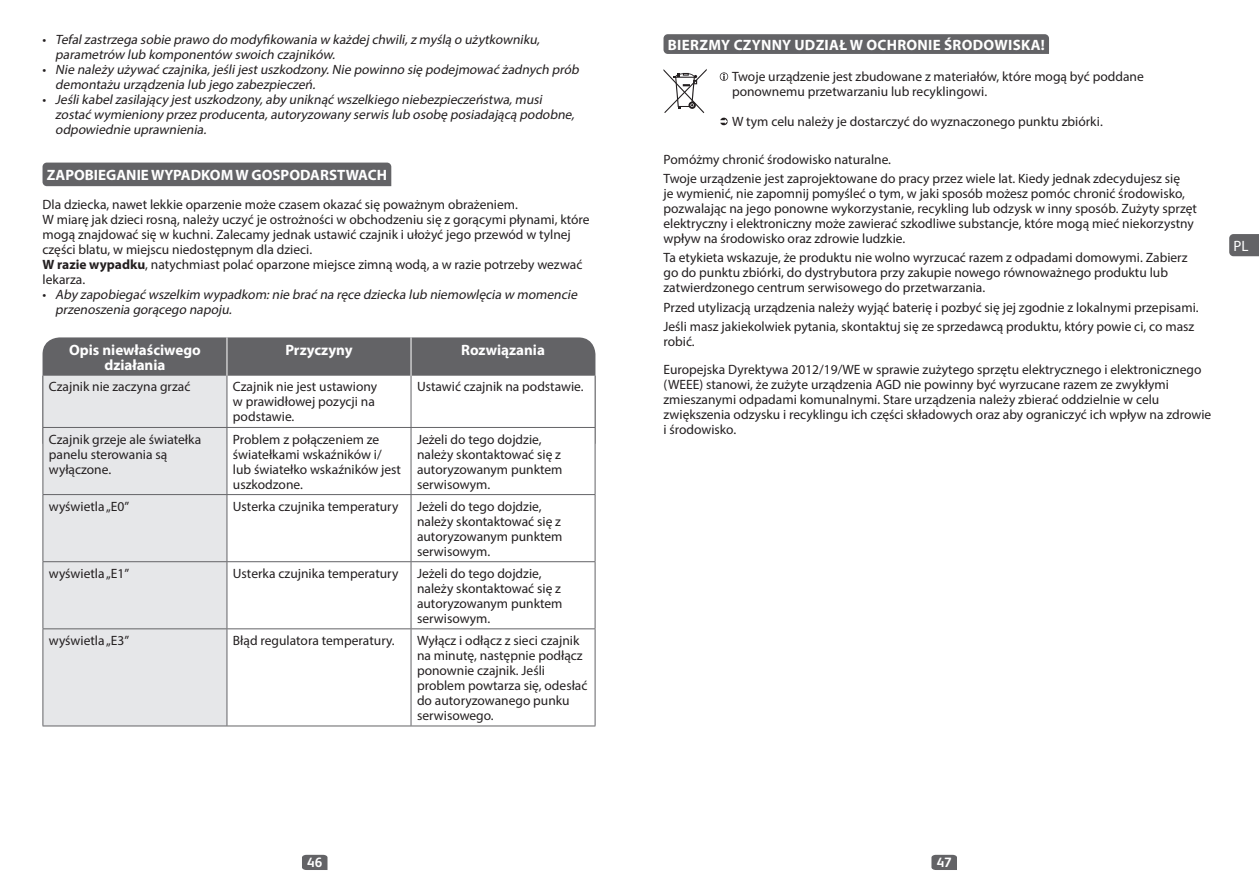
<style>
.page{position:relative;width:1259px;height:893px;background:#fff}
.page>*{position:absolute;margin:0;border:0;box-sizing:border-box;transform-origin:0 0}
.t1{font:700 15px/15px "Myriad Pro";color:#fff;text-align:center}
.t2{font:700 15px "Myriad Pro";letter-spacing:.02em;color:#fff}
.t3{font:15px "Myriad Pro";color:#fff}
.t4{font:13.5px/15px "Myriad Pro";color:#231f20}
.t5{font:italic 13.5px/15px "Myriad Pro";color:#231f20}
.t6{font:700 13.5px "FS Albert";color:#fff}
.s1{font-style:normal}
.s2{font-weight:700}
</style>
<div class="page">
<svg style="left:931px;top:855px;width:26px;height:15px"></svg>
<svg style="left:302px;top:855px;width:25px;height:15px"></svg>
<div style="left:43px;top:163px;width:348px;height:23px;background:#636366"></div>
<div style="left:43px;top:337px;width:552px;height:39px;background:#636366"></div>
<div style="left:44px;top:376px;width:183px;height:350px;background:#e6e7e9"></div>
<svg style="left:228px;top:376px;width:367px;height:350px"></svg>
<hr style="left:411px;top:376px;width:1px;height:51px;background:#636366">
<hr style="left:411px;top:427px;width:184px;height:1px;background:#636366">
<hr style="left:411px;top:494px;width:184px;height:1px;background:#636366">
<hr style="left:411px;top:495px;width:1px;height:66px;background:#636366">
<hr style="left:227px;top:561px;width:184px;height:1px;background:#636366">
<hr style="left:411px;top:561px;width:184px;height:1px;background:#636366">
<hr style="left:411px;top:562px;width:1px;height:66px;background:#636366">
<hr style="left:227px;top:628px;width:184px;height:1px;background:#636366">
<hr style="left:411px;top:628px;width:184px;height:1px;background:#636366">
<hr style="left:411px;top:629px;width:1px;height:97px;background:#636366">
<hr style="left:227px;top:726px;width:184px;height:1px;background:#636366">
<hr style="left:411px;top:726px;width:184px;height:1px;background:#636366">
<hr style="left:595px;top:376px;width:1px;height:51px;background:#636366">
<hr style="left:595px;top:428px;width:1px;height:66px;background:#636366">
<hr style="left:595px;top:495px;width:1px;height:66px;background:#636366">
<hr style="left:595px;top:562px;width:1px;height:66px;background:#636366">
<hr style="left:595px;top:629px;width:1px;height:97px;background:#636366">
<hr style="left:227px;top:427px;width:184px;height:1px;background:#636366">
<hr style="left:411px;top:428px;width:1px;height:66px;background:#636366">
<hr style="left:227px;top:494px;width:184px;height:1px;background:#636366">
<hr style="left:227px;top:337px;width:1px;height:39px;background:#fff">
<hr style="left:411px;top:337px;width:1px;height:39px;background:#fff">
<hr style="left:43px;top:376px;width:1px;height:51px;background:#636366">
<hr style="left:43px;top:428px;width:1px;height:66px;background:#636366">
<hr style="left:43px;top:495px;width:1px;height:66px;background:#636366">
<hr style="left:43px;top:562px;width:1px;height:66px;background:#636366">
<hr style="left:43px;top:629px;width:1px;height:97px;background:#636366">
<hr style="left:227px;top:376px;width:1px;height:51px;background:#636366">
<hr style="left:227px;top:428px;width:1px;height:66px;background:#636366">
<hr style="left:227px;top:495px;width:1px;height:66px;background:#636366">
<hr style="left:227px;top:562px;width:1px;height:66px;background:#636366">
<hr style="left:227px;top:629px;width:1px;height:97px;background:#636366">
<hr style="left:43px;top:427px;width:184px;height:1px;background:#636366">
<hr style="left:43px;top:494px;width:184px;height:1px;background:#636366">
<hr style="left:43px;top:561px;width:184px;height:1px;background:#636366">
<hr style="left:43px;top:628px;width:184px;height:1px;background:#636366">
<hr style="left:43px;top:726px;width:184px;height:1px;background:#636366">
<div style="left:663px;top:34px;width:386px;height:20px;background:#636366"></div>
<svg style="left:720px;top:72px;width:8px;height:9px"></svg>
<svg style="left:720px;top:118px;width:7px;height:7px"></svg>
<svg style="left:663px;top:69px;width:43px;height:44px"></svg>
<svg style="left:1229px;top:234px;width:30px;height:22px"></svg>
<p class="t5" style="left:55px;top:32px;width:489px;text-indent:-13px"><span class="s1">•</span> Tefalzastrzega sobie prawo do modyfikowania w każdej chwili,z myślą o użytkowniku, parametrów lub komponentów swoich czajników.</p>
<p class="t5" style="left:55px;top:62px;width:528px;text-indent:-13px"><span class="s1">•</span> Nie należy używać czajnika,jeślijestuszkodzony.Nie powinno się podejmować żadnych prób demontażu urządzenia lub jego zabezpieczeń.</p>
<p class="t5" style="left:55px;top:92px;width:523px;text-indent:-13px"><span class="s1">•</span> Jeślikabelzasilający jestuszkodzony,aby uniknąć wszelkiego niebezpieczeństwa,musi zostać wymieniony przez producenta,autoryzowany serwis lub osobę posiadającą podobne, odpowiednie uprawnienia.</p>
<p class="t1" style="left:47px;top:167px;width:342px">ZAPOBIEGANIE WYPADKOM W GOSPODARSTWACH</p>
<p class="t4" style="left:43px;top:197px;width:548px">Dla dziecka, nawet lekkie oparzenie może czasem okazać się poważnym obrażeniem.<br>W miarę jak dzieci rosną, należy uczyć je ostrożności w obchodzeniu się z gorącymi płynami, które mogą znajdować się w kuchni. Zalecamy jednak ustawić czajnik i ułożyć jego przewód w tylnej części blatu, w miejscu niedostępnym dla dzieci.<br><span class="s2">W razie wypadku</span>, natychmiast polać oparzone miejsce zimną wodą, a w razie potrzeby wezwać lekarza.</p>
<p class="t5" style="left:55px;top:287px;width:526px;text-indent:-13px"><span class="s1">•</span> Aby zapobiegać wszelkim wypadkom:nie brać na ręce dziecka lub niemowlęcia w momencie przenoszenia gorącego napoju.</p>
<p class="t1" style="left:69px;top:342px;width:133px">Opis niewłaściwego działania</p>
<p class="t1" style="left:285px;top:342px;width:69px">Przyczyny</p>
<p class="t1" style="left:461px;top:342px;width:85px">Rozwiązania</p>
<p class="t4" style="left:49px;top:379px;width:143px">Czajnik nie zaczyna grzać</p>
<p class="t4" style="left:233px;top:379px;width:146px">Czajnik nie jest ustawiony w prawidłowej pozycji na podstawie.</p>
<p class="t4" style="left:417px;top:379px;width:168px">Ustawić czajnik na podstawie.</p>
<p class="t4" style="left:49px;top:431px;width:154px">Czajnik grzeje ale światełka panelu sterowania są wyłączone.</p>
<p class="t4" style="left:233px;top:431px;width:170px">Problem z połączeniem ze światełkami wskaźników i/ lub światełko wskaźników jest uszkodzone.</p>
<p class="t4" style="left:417px;top:431px;width:147px">Jeżeli do tego dojdzie, należy skontaktować się z autoryzowanym punktem serwisowym.</p>
<p class="t4" style="left:49px;top:498px;width:82px">wyświetla „E0”</p>
<p class="t4" style="left:233px;top:498px;width:167px">Usterka czujnika temperatury</p>
<p class="t4" style="left:417px;top:498px;width:147px">Jeżeli do tego dojdzie, należy skontaktować się z autoryzowanym punktem serwisowym.</p>
<p class="t4" style="left:49px;top:566px;width:82px">wyświetla „E1”</p>
<p class="t4" style="left:233px;top:566px;width:167px">Usterka czujnika temperatury</p>
<p class="t4" style="left:417px;top:566px;width:147px">Jeżeli do tego dojdzie, należy skontaktować się z autoryzowanym punktem serwisowym.</p>
<p class="t4" style="left:49px;top:633px;width:82px">wyświetla „E3”</p>
<p class="t4" style="left:233px;top:633px;width:163px">Błąd regulatora temperatury.</p>
<p class="t4" style="left:417px;top:633px;width:172px">Wyłącz i odłącz z sieci czajnik na minutę, następnie podłącz ponownie czajnik. Jeśli problem powtarza się, odesłać do autoryzowanego punku serwisowego.</p>
<p class="t2" style="left:668px;top:35px;width:378px">BIERZMY CZYNNY UDZIAŁ W OCHRONIE ŚRODOWISKA!</p>
<p class="t4" style="left:732px;top:69px;width:413px">Twoje urządzenie jest zbudowane z materiałów, które mogą być poddane ponownemu przetwarzaniu lub recyklingowi.</p>
<p class="t4" style="left:732px;top:114px;width:372px">W tym celu należy je dostarczyć do wyznaczonego punktu zbiórki.</p>
<p class="t4" style="left:663px;top:149px;width:518px;line-height:19.2px">Pomóżmy chronić środowisko naturalne.<br>Twoje urządzenie jest zaprojektowane do pracy przez wiele lat. Kiedy jednak zdecydujesz się</p>
<p class="t4" style="left:663px;top:186px;width:535px">je wymienić, nie zapomnij pomyśleć o tym, w jaki sposób możesz pomóc chronić środowisko, pozwalając na jego ponowne wykorzystanie, recykling lub odzysk w inny sposób. Zużyty sprzęt elektryczny i elektroniczny może zawierać szkodliwe substancje, które mogą mieć niekorzystny wpływ na środowisko oraz zdrowie ludzkie.</p>
<p class="t4" style="left:663px;top:250px;width:525px">Ta etykieta wskazuje, że produktu nie wolno wyrzucać razem z odpadami domowymi. Zabierz go do punktu zbiórki, do dystrybutora przy zakupie nowego równoważnego produktu lub zatwierdzonego centrum serwisowego do przetwarzania.</p>
<p class="t4" style="left:663px;top:297px;width:536px;line-height:19.2px">Przed utylizacją urządzenia należy wyjąć baterię i pozbyć się jej zgodnie z lokalnymi przepisami.<br>Jeśli masz jakiekolwiek pytania, skontaktuj się ze sprzedawcą produktu, który powie ci, co masz</p>
<p class="t4" style="left:663px;top:334px;width:33px">robić.</p>
<p class="t4" style="left:663px;top:362px;width:549px">Europejska Dyrektywa 2012/19/WE w sprawie zużytego sprzętu elektrycznego i elektronicznego (WEEE) stanowi, że zużyte urządzenia AGD nie powinny być wyrzucane razem ze zwykłymi zmieszanymi odpadami komunalnymi. Stare urządzenia należy zbierać oddzielnie w celu zwiększenia odzysku i recyklingu ich części składowych oraz aby ograniczyć ich wpływ na zdrowie i środowisko.</p>
<p class="t3" style="left:1233px;top:236px;width:17px">PL</p>
<p class="t6" style="left:307px;top:853px;width:17px">46</p>
<p class="t6" style="left:936px;top:853px;width:17px">47</p>
</div>
